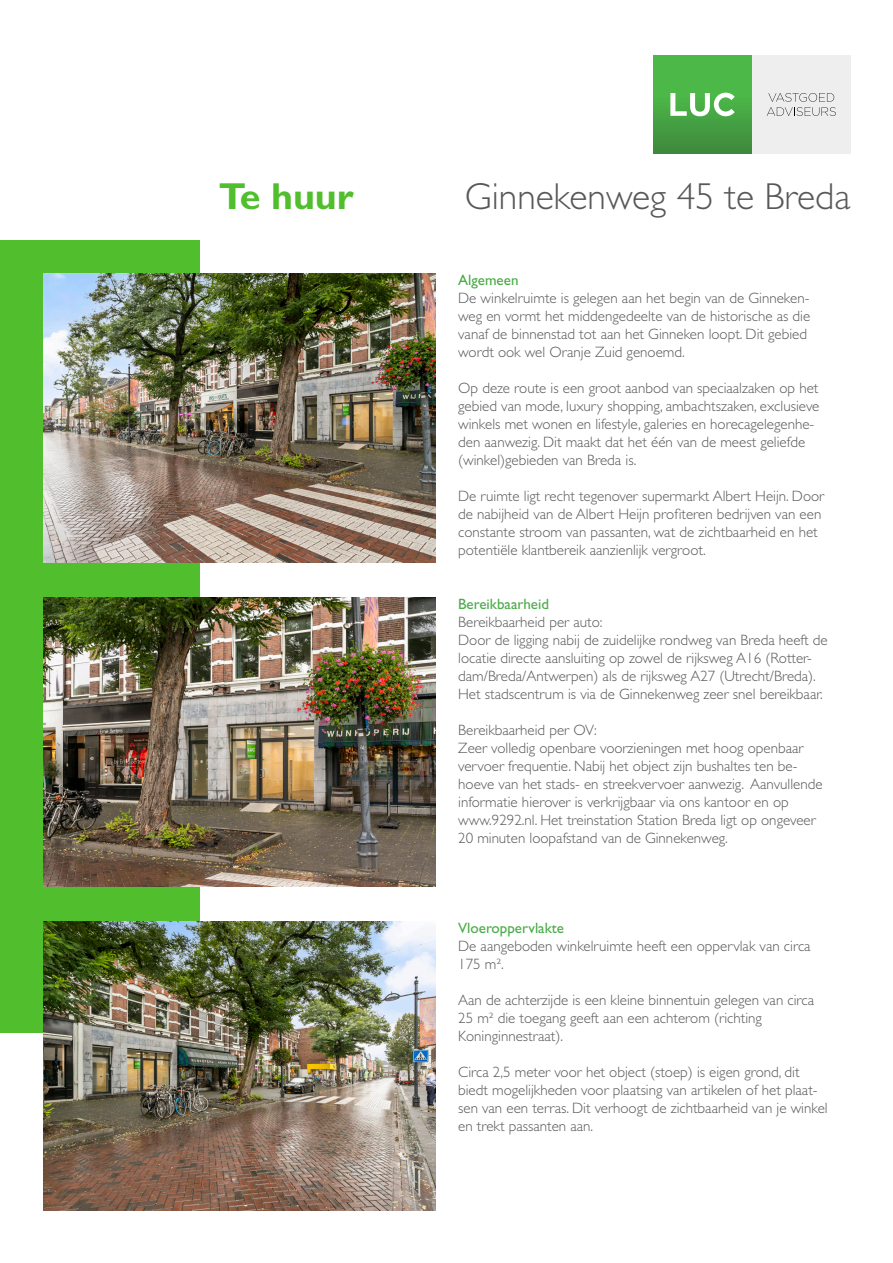
<style>
.page{position:relative;width:893px;height:1263px;background:#fff}
.page>*{position:absolute;margin:0;border:0;box-sizing:border-box;transform-origin:0 0}
.t1{font:300 37.65px "Gill Sans";color:#57585a}
.t2{font:700 37.65px "Gill Sans";color:#50be2d}
.t3{font:300 15px/18px "Gill Sans";color:#57585a}
.t4{font:15px "Gill Sans";color:#4aab47}
</style>
<div class="page">
<div style="left:0;top:241px;width:200px;height:792px;background:#50be2d"></div>
<img style="left:44px;top:274px;width:391px;height:288px">
<img style="left:44px;top:597px;width:391px;height:289px">
<img style="left:44px;top:921px;width:391px;height:289px">
<div style="left:752px;top:55px;width:98px;height:98px;background:#edeeed"></div>
<svg style="left:767px;top:93px;width:69px;height:23px"></svg>
<div style="left:653px;top:55px;width:99px;height:98px;background:linear-gradient(to bottom,#4fc44b,#41903e)"></div>
<svg style="left:670px;top:93px;width:65px;height:23px"></svg>
<p class="t2" style="left:219px;top:174px;width:136px">Te huur</p>
<p class="t1" style="left:465px;top:175px;width:387px">Ginnekenweg 45 te Breda</p>
<p class="t4" style="left:458px;top:271px;width:62px">Algemeen</p>
<p class="t3" style="left:458px;top:289px;width:354px">De winkelruimte is gelegen aan het begin van de Ginneken&shy;weg en vormt het middengedeelte van de historische as die vanaf de binnenstad tot aan het Ginneken loopt. Dit gebied wordt ook wel Oranje Zuid genoemd.</p>
<p class="t3" style="left:458px;top:379px;width:363px">Op deze route is een groot aanbod van speciaalzaken op het gebied van mode, luxury shopping, ambachtszaken, exclusieve winkels met wonen en lifestyle, galeries en horecagelegenhe&shy;den aanwezig. Dit maakt dat het één van de meest geliefde (winkel)gebieden van Breda is.</p>
<p class="t3" style="left:458px;top:487px;width:368px">De ruimte ligt recht tegenover supermarkt Albert Heijn. Door de nabijheid van de Albert Heijn profiteren bedrijven van een constante stroom van passanten, wat de zichtbaarheid en het potentiële klantbereik aanzienlijk vergroot.</p>
<p class="t4" style="left:458px;top:595px;width:92px">Bereikbaarheid</p>
<p class="t3" style="left:458px;top:613px;width:146px">Bereikbaarheid per auto:</p>
<p class="t3" style="left:458px;top:631px;width:371px">Door de ligging nabij de zuidelijke rondweg van Breda heeft de locatie directe aansluiting op zowel de rijksweg A16 (Rotter&shy;dam/Breda/Antwerpen) als de rijksweg A27 (Utrecht/Breda).<br>Het stadscentrum is via de Ginnekenweg zeer snel bereikbaar.</p>
<p class="t3" style="left:458px;top:721px;width:140px">Bereikbaarheid per OV:</p>
<p class="t3" style="left:458px;top:739px;width:366px">Zeer volledig openbare voorzieningen met hoog openbaar vervoer frequentie. Nabij het object zijn bushaltes ten be&shy;hoeve van het stads- en streekvervoer aanwezig. Aanvullende informatie hierover is verkrijgbaar via ons kantoor en op www.9292.nl. Het treinstation Station Breda ligt op ongeveer 20 minuten loopafstand van de Ginnekenweg.</p>
<p class="t4" style="left:458px;top:919px;width:107px">Vloeroppervlakte</p>
<p class="t3" style="left:458px;top:937px;width:354px">De aangeboden winkelruimte heeft een oppervlak van circa<br>175 m².</p>
<p class="t3" style="left:458px;top:991px;width:358px">Aan de achterzijde is een kleine binnentuin gelegen van circa<br>25 m² die toegang geeft aan een achterom (richting</p>
<p class="t3" style="left:458px;top:1027px;width:106px">Koninginnestraat).</p>
<p class="t3" style="left:458px;top:1063px;width:371px">Circa 2,5 meter voor het object (stoep) is eigen grond, dit biedt mogelijkheden voor plaatsing van artikelen of het plaat&shy;sen van een terras. Dit verhoogt de zichtbaarheid van je winkel en trekt passanten aan.</p>
</div>
